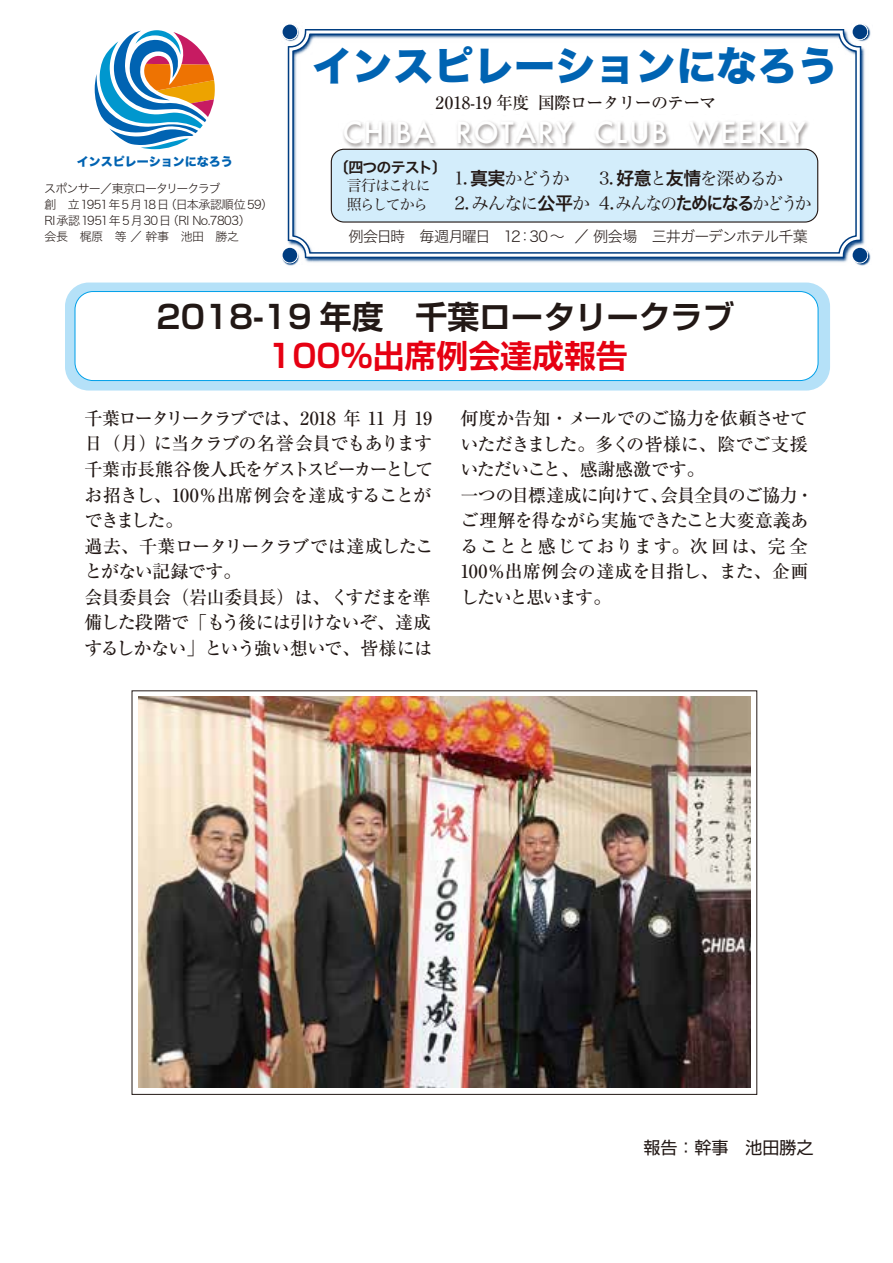
<style>
.page{position:relative;width:893px;height:1263px;background:#fff}
.page>*{position:absolute;margin:0;border:0;box-sizing:border-box;transform-origin:0 0}
.t1{font:40.35px "Hira Kaku Std N W8";color:#0063b2}
.t2{font:700 31.95px "Shin Go Pro De";color:#221815}
.t3{font:700 31.95px "Shin Go Pro De";color:#e60012}
.t4{font:500 28.5px "Futura";letter-spacing:.04em;color:#fff}
.t5{font:500 18px/25.5px "Ryumin Pro";letter-spacing:-.04em;color:#221815}
.t6{font:18px/25.2px "Hira Min Pro W3";letter-spacing:-.105em;color:#221815}
.t7{font:500 16.95px "Ryumin Pro";letter-spacing:-.05em;color:#221815}
.t8{font:16.95px "Shin Go Pro";color:#221815}
.t9{font:15px "Hiragino Sans W2";letter-spacing:-.06em;color:#221815}
.t10{font:15px/19.2px "Hira Min Pro W3";letter-spacing:-.105em;color:#221815}
.t11{font:15px "Hiragino Sans W6";letter-spacing:-.06em;color:#221815}
.t12{font:12px/16.2px "Hiragino Sans W2";letter-spacing:-.045em;color:#221815}
.t13{font:12px "Hira Kaku Std N W8";color:#0063b2}
.s1{font-family:"Hiragino Sans W6"}
</style>
<div class="page">
<img style="left:282px;top:24px;width:589px;height:242px">
<div style="left:282px;top:24px;width:16px;height:16px;border:2px solid #fff;border-radius:50%"></div>
<div style="left:852px;top:24px;width:16px;height:16px;border:2px solid #fff;border-radius:50%"></div>
<div style="left:282px;top:247px;width:16px;height:16px;border:2px solid #fff;border-radius:50%"></div>
<div style="left:852px;top:247px;width:16px;height:16px;border:2px solid #fff;border-radius:50%"></div>
<div style="left:283px;top:25px;width:14px;height:14px;background:#003d81;border-radius:50%"></div>
<div style="left:853px;top:25px;width:14px;height:14px;background:#003d81;border-radius:50%"></div>
<div style="left:283px;top:248px;width:14px;height:14px;background:#003d81;border-radius:50%"></div>
<div style="left:853px;top:248px;width:14px;height:14px;background:#003d81;border-radius:50%"></div>
<svg style="left:95px;top:30px;width:120px;height:119px"></svg>
<div style="left:65px;top:283px;width:765px;height:108px;background:#b5e1f8;border-radius:24px"></div>
<div style="left:75px;top:292px;width:743px;height:89px;background:#fff;border-radius:18px"></div>
<div style="left:75px;top:291px;width:743px;height:90px;border:1px solid #00a0e9;border-radius:18px"></div>
<img style="left:139px;top:696px;width:611px;height:392px">
<h1 class="t1" style="left:312px;top:43px;width:527px">インスピレーションになろう</h1>
<p class="t13" style="left:77px;top:154px;width:158px">インスピレーションになろう</p>
<p class="t12" style="left:44px;top:179px;width:230px">スポンサー／東京ロータリークラブ<br>創 立1951年5月18日（日本承認順位59）<br>RI承認1951年5月30日（RI No.7803）<br>会長　梶原　等 ／ 幹事　池田　勝之</p>
<p class="t7" style="left:435px;top:89px;width:283px">2018-19 年度 国際ロータリーのテーマ</p>
<h3 class="t4" style="left:342px;top:113px;width:465px">CHIBA ROTARY CLUB WEEKLY</h3>
<p class="t11" style="left:334px;top:153px;width:114px">〔四つのテスト〕</p>
<p class="t6" style="left:454px;top:164px;width:138px">1. <span class="s1">真実</span>かどうか<br>2.みんなに<span class="s1">公平</span>か</p>
<p class="t6" style="left:599px;top:164px;width:214px">3. <span class="s1">好意</span>と<span class="s1">友情</span>を深めるか<br>4.みんなの<span class="s1">ためになる</span>かどうか</p>
<p class="t10" style="left:347px;top:174px;width:85px">言行はこれに照らしてから</p>
<p class="t9" style="left:349px;top:223px;width:461px">例会日時　毎週月曜日　12：30 ～ ／ 例会場　三井ガーデンホテル千葉</p>
<h2 class="t2" style="left:157px;top:291px;width:579px">2018-19 年度　千葉ロータリークラブ</h2>
<h2 class="t3" style="left:268px;top:330px;width:361px">100％出席例会達成報告</h2>
<p class="t5" style="left:85px;top:404px;width:351px">千葉ロータリークラブでは、2018 年 11 月 19日（月）に当クラブの名誉会員でもあります千葉市長熊谷俊人氏をゲストスピーカーとしてお招きし、100％出席例会を達成することができました。<br>過去、千葉ロータリークラブでは達成したことがない記録です。<br>会員委員会（岩山委員長）は、くすだまを準備した段階で「もう後には引けないぞ、達成するしかない」という強い想いで、皆様には</p>
<p class="t5" style="left:460px;top:404px;width:355px">何度か告知・メールでのご協力を依頼させていただきました。多くの皆様に、陰でご支援いただいこと、感謝感激です。<br>一つの目標達成に向けて、会員全員のご協力・ご理解を得ながら実施できたこと大変意義あることと感じております。次回は、完全<br>100％出席例会の達成を目指し、また、企画したいと思います。</p>
<p class="t8" style="left:644px;top:1133px;width:172px">報告：幹事　池田勝之</p>
</div>
